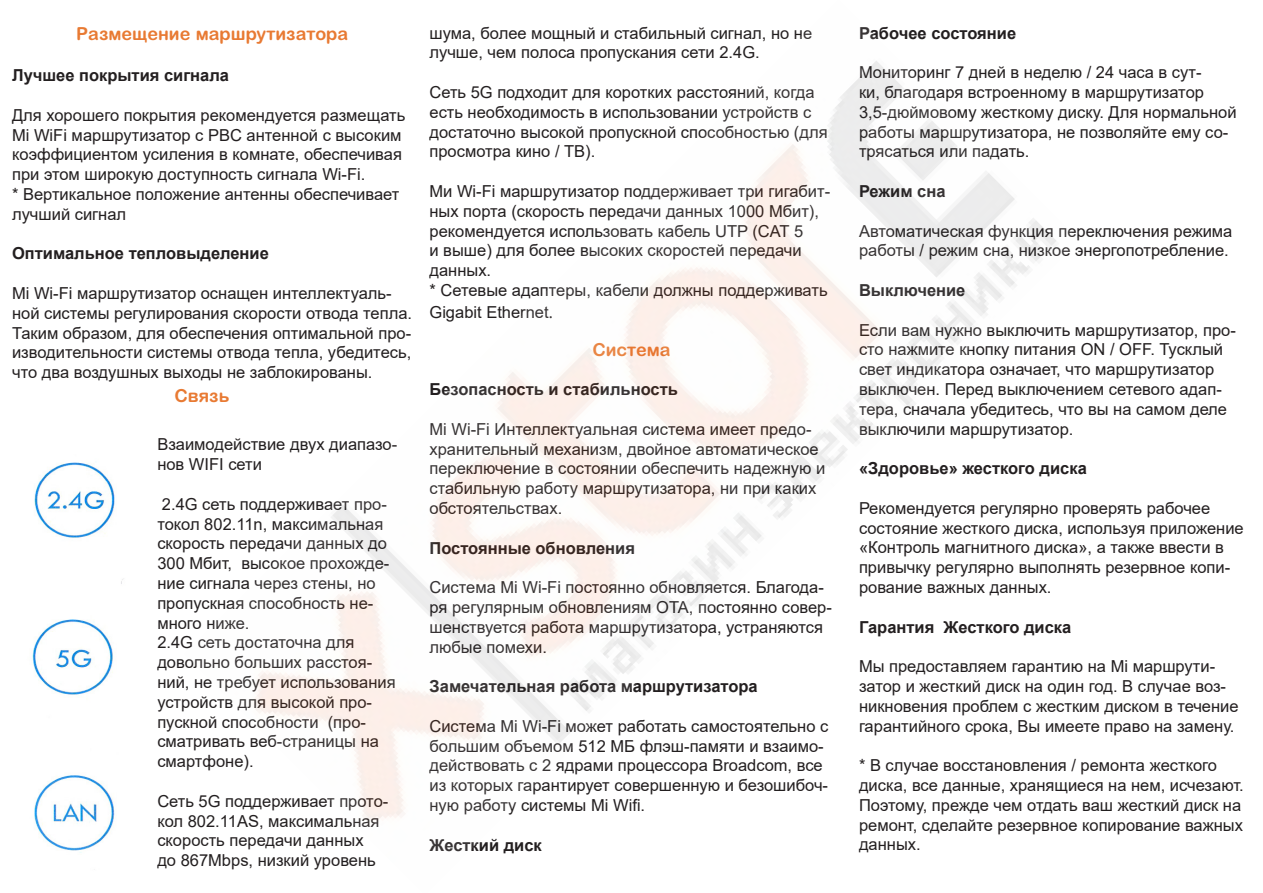
<style>
.page{position:relative;width:1263px;height:893px;background:#fff}
.page>*{position:absolute;margin:0;border:0;box-sizing:border-box;transform-origin:0 0}
.t1{font:700 18px "Arial Rounded MT Pro Cyr";color:#e87a33}
.t2{font:16.5px/19.8px "Arial";color:#231f20}
.t3{font:700 16.5px "Arial";color:#231f20}
.s1{font-family:"Minion Pro";font-size:18px}
</style>
<div class="page">
<img style="left:32px;top:462px;width:91px;height:391px">
<p class="t1" style="left:76px;top:23px;width:273px">Размещение маршрутизатора</p>
<p class="t3" style="left:12px;top:64px;width:218px">Лучшее покрытия сигнала</p>
<p class="t2" style="left:12px;top:105px;width:395px">Для хорошего покрытия рекомендуется размещать Мi WiFi маршрутизатор с PBC антенной с высоким коэффициентом усиления в комнате, обеспечивая при этом широкую доступность сигнала Wi-Fi.</p>
<p class="t2" style="left:12px;top:184px;width:389px">* Вертикальное положение антенны обеспечивает лучший сигнал</p>
<p class="t3" style="left:12px;top:242px;width:258px">Оптимальное тепловыделение</p>
<p class="t2" style="left:12px;top:283px;width:402px">Мi Wi-Fi маршрутизатор оснащен интеллектуаль&shy;ной системы регулирования скорости отвода тепла.<br>Таким образом, для обеспечения оптимальной про&shy;изводительности системы отвода тепла, убедитесь, что два воздушных выходы не заблокированы.</p>
<p class="t1" style="left:174px;top:385px;width:56px">Связь</p>
<p class="t2" style="left:157px;top:435px;width:241px">Взаимодействие двух диапазо&shy;нов WIFI сети</p>
<p class="t2" style="left:157px;top:494px;width:234px">2.4G сеть поддерживает про&shy;токол 802.11n, максимальная скорость передачи данных до<br>300 Мбит, высокое прохожде&shy;ние сигнала через стены, но пропускная способность не&shy;много ниже.</p>
<p class="t2" style="left:157px;top:633px;width:240px">2.4G сеть достаточна для довольно больших расстоя&shy;ний, не требует использования устройств для высокой про&shy;пускной способности (про&shy;сматривать веб-страницы на смартфоне).</p>
<p class="t2" style="left:157px;top:791px;width:232px">Сеть 5G поддерживает прото&shy;кол 802.11AS, максимальная скорость передачи данных<br>до 867Mbps, низкий уровень</p>
<p class="t2" style="left:429px;top:23px;width:384px">шума, более мощный и стабильный сигнал, но не лучше, чем полоса пропускания сети 2.4G.</p>
<p class="t2" style="left:429px;top:82px;width:400px">Сеть 5G подходит для коротких расстояний, когда есть необходимость в использовании устройств с достаточно высокой пропускной способностью (для просмотра кино / ТВ).</p>
<p class="t2" style="left:429px;top:181px;width:402px">Ми Wi-Fi маршрутизатор поддерживает три гигабит&shy;ных порта (скорость передачи данных 1000 Мбит), рекомендуется использовать кабель UTP (CAT 5<br>и выше) для более высоких скоростей передачи данных.</p>
<p class="t2" style="left:429px;top:279px;width:400px;line-height:21.6px">* Сетевые адаптеры, кабели должны поддерживать<br>Gigabit Ethernet<span class="s1">.</span></p>
<p class="t1" style="left:592px;top:338px;width:80px">Система</p>
<p class="t3" style="left:429px;top:378px;width:250px">Безопасность и стабильность</p>
<p class="t2" style="left:429px;top:419px;width:397px">Мi Wi-Fi Интеллектуальная система имеет предо&shy;хранительный механизм, двойное автоматическое переключение в состоянии обеспечить надежную и стабильную работу маршрутизатора, ни при каких обстоятельствах.</p>
<p class="t3" style="left:429px;top:536px;width:207px">Постоянные обновления</p>
<p class="t2" style="left:429px;top:577px;width:404px">Система Мi Wi-Fi постоянно обновляется. Благода&shy;ря регулярным обновлениям OTA, постоянно совер&shy;шенствуется работа маршрутизатора, устраняются любые помехи.</p>
<p class="t3" style="left:429px;top:675px;width:330px">Замечательная работа маршрутизатора</p>
<p class="t2" style="left:429px;top:716px;width:400px">Система Мi Wi-Fi может работать самостоятельно с большим объемом 512 МБ флэш-памяти и взаимо&shy;действовать с 2 ядрами процессора Broadcom, все из которых гарантирует совершенную и безошибоч&shy;ную работу системы Мi Wifi.</p>
<p class="t3" style="left:429px;top:833px;width:114px">Жесткий диск</p>
<p class="t3" style="left:859px;top:21px;width:159px">Рабочее состояние</p>
<p class="t2" style="left:859px;top:62px;width:379px">Мониторинг 7 дней в неделю / 24 часа в сут-<br>ки, благодаря встроенному в маршрутизатор 3,5-дюймовому жесткому диску. Для нормальной работы маршрутизатора, не позволяйте ему со&shy;трясаться или падать.</p>
<p class="t3" style="left:859px;top:180px;width:88px">Режим сна</p>
<p class="t2" style="left:859px;top:221px;width:375px">Автоматическая функция переключения режима работы / режим сна, низкое энергопотребление.</p>
<p class="t3" style="left:859px;top:279px;width:108px">Выключение</p>
<p class="t2" style="left:859px;top:320px;width:378px">Если вам нужно выключить маршрутизатор, про&shy;сто нажмите кнопку питания ON / OFF. Тусклый свет индикатора означает, что маршрутизатор выключен. Перед выключением сетевого адап&shy;тера, сначала убедитесь, что вы на самом деле выключили маршрутизатор.</p>
<p class="t3" style="left:859px;top:457px;width:229px">«Здоровье» жесткого диска</p>
<p class="t2" style="left:859px;top:498px;width:386px">Рекомендуется регулярно проверять рабочее состояние жесткого диска, используя приложение «Контроль магнитного диска», а также ввести в привычку регулярно выполнять резервное копи&shy;рование важных данных.</p>
<p class="t3" style="left:859px;top:615px;width:214px">Гарантия Жесткого диска</p>
<p class="t2" style="left:859px;top:656px;width:381px">Мы предоставляем гарантию на Мi маршрути&shy;затор и жесткий диск на один год. В случае воз&shy;никновения проблем c жестким диском в течение гарантийного срока, Вы имеете право на замену.</p>
<p class="t2" style="left:859px;top:755px;width:386px">* В случае восстановления / ремонта жесткого диска, все данные, хранящиеся на нем, исчезают.<br>Поэтому, прежде чем отдать ваш жесткий диск на ремонт, сделайте резервное копирование важных данных.</p>
</div>
